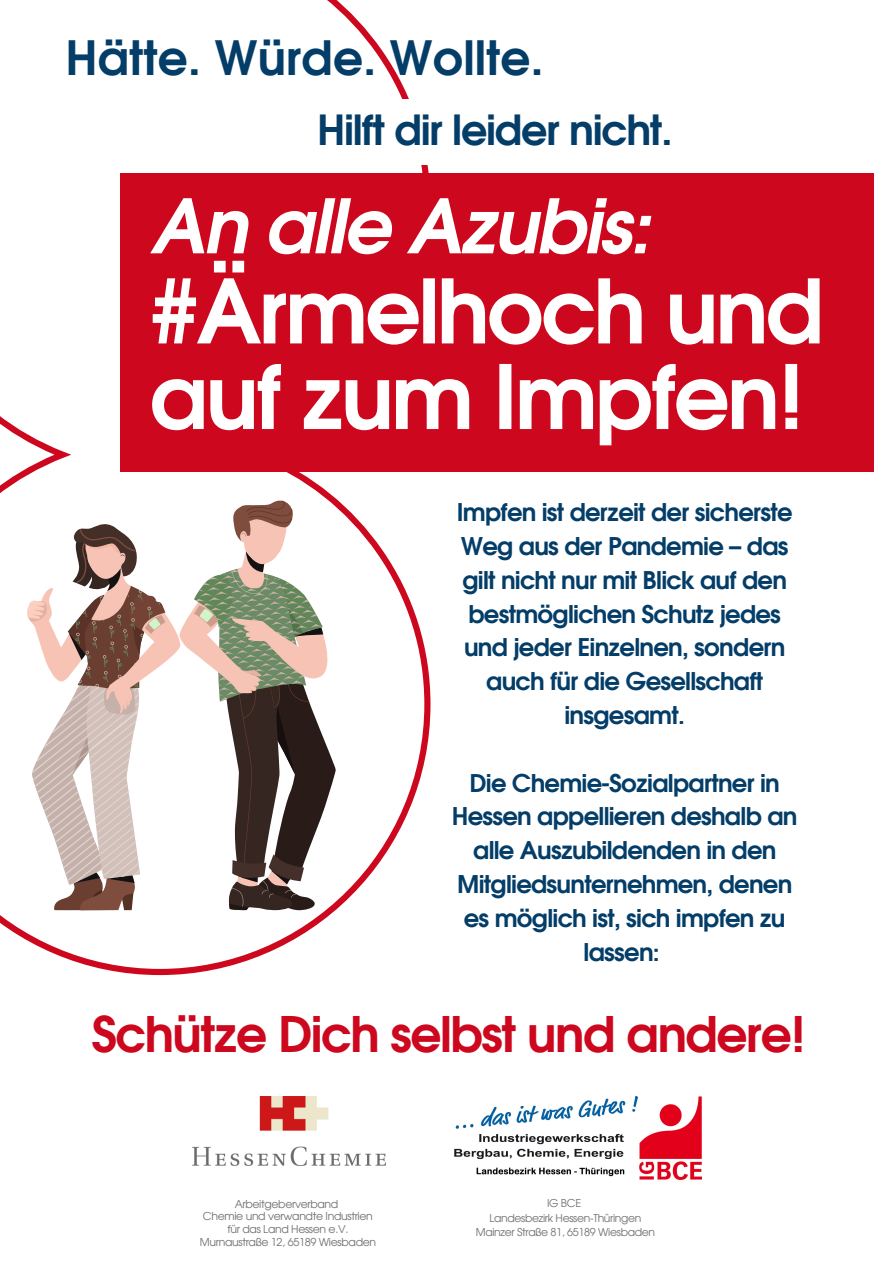
<style>
.page{position:relative;width:894px;height:1264px;background:#fff}
.page>*{position:absolute;margin:0;border:0;box-sizing:border-box;transform-origin:0 0}
.t1{font:700 88.05px "Evolventa";letter-spacing:-.03em;color:#fff}
.t2{font:italic 700 74.55px "Evolventa";letter-spacing:-.03em;color:#fff}
.t3{font:700 49.05px "Evolventa";letter-spacing:-.03em;color:#cc071e}
.t4{font:700 47.25px "Evolventa";color:#033d68}
.t5{font:700 41.55px "Evolventa";letter-spacing:-.03em;color:#033d68}
.t6{font:700 24.45px/33.8px "Evolventa";letter-spacing:-.03em;color:#033d68;text-align:center}
.t7{font:10.95px "Evolventa";letter-spacing:-.03em;color:#737373}
.t8{font:10.8px "Evolventa";letter-spacing:-.03em;color:#737373}
</style>
<div class="page">
<svg style="left:0;top:0;width:430px;height:975px"></svg>
<div style="left:120px;top:173px;width:753px;height:298px;background:#cc071e"></div>
<div style="left:255px;top:99px;width:509px;height:65px;background:#fff"></div>
<img style="left:193px;top:1096px;width:192px;height:68px">
<svg style="left:27px;top:500px;width:308px;height:410px"></svg>
<img style="left:454px;top:1096px;width:247px;height:84px">
<p class="t4" style="left:65px;top:38px;width:479px">Hätte. Würde. Wollte.</p>
<p class="t5" style="left:317px;top:111px;width:357px">Hilft dir leider nicht.</p>
<p class="t2" style="left:150px;top:194px;width:501px">An alle Azubis:</p>
<p class="t1" style="left:150px;top:273px;width:675px">#Ärmelhoch und</p>
<p class="t1" style="left:150px;top:358px;width:657px">auf zum Impfen!</p>
<p class="t6" style="left:457px;top:497px;width:337px">Impfen ist derzeit der sicherste<br>Weg aus der Pandemie – das gilt nicht nur mit Blick auf den bestmöglichen Schutz jedes und jeder Einzelnen, sondern auch für die Gesellschaft insgesamt.</p>
<p class="t6" style="left:452px;top:767px;width:347px">Die Chemie-Sozialpartner in<br>Hessen appellieren deshalb an alle Auszubildenden in den<br>Mitgliedsunternehmen, denen es möglich ist, sich impfen zu lassen:</p>
<p class="t3" style="left:91px;top:1012px;width:716px">Schütze Dich selbst und andere!</p>
<p class="t7" style="left:235px;top:1198px;width:105px">Arbeitgeberverband</p>
<p class="t7" style="left:203px;top:1211px;width:171px">Chemie und verwandte Industrien</p>
<p class="t7" style="left:227px;top:1224px;width:122px">für das Land Hessen e.V.</p>
<p class="t7" style="left:200px;top:1236px;width:178px">Murnaustraße 12, 65189 Wiesbaden</p>
<p class="t8" style="left:547px;top:1198px;width:36px">IG BCE</p>
<p class="t8" style="left:489px;top:1213px;width:153px">Landesbezirk Hessen-Thüringen</p>
<p class="t8" style="left:475px;top:1227px;width:181px">Mainzer Straße 81, 65189 Wiesbaden</p>
</div>
